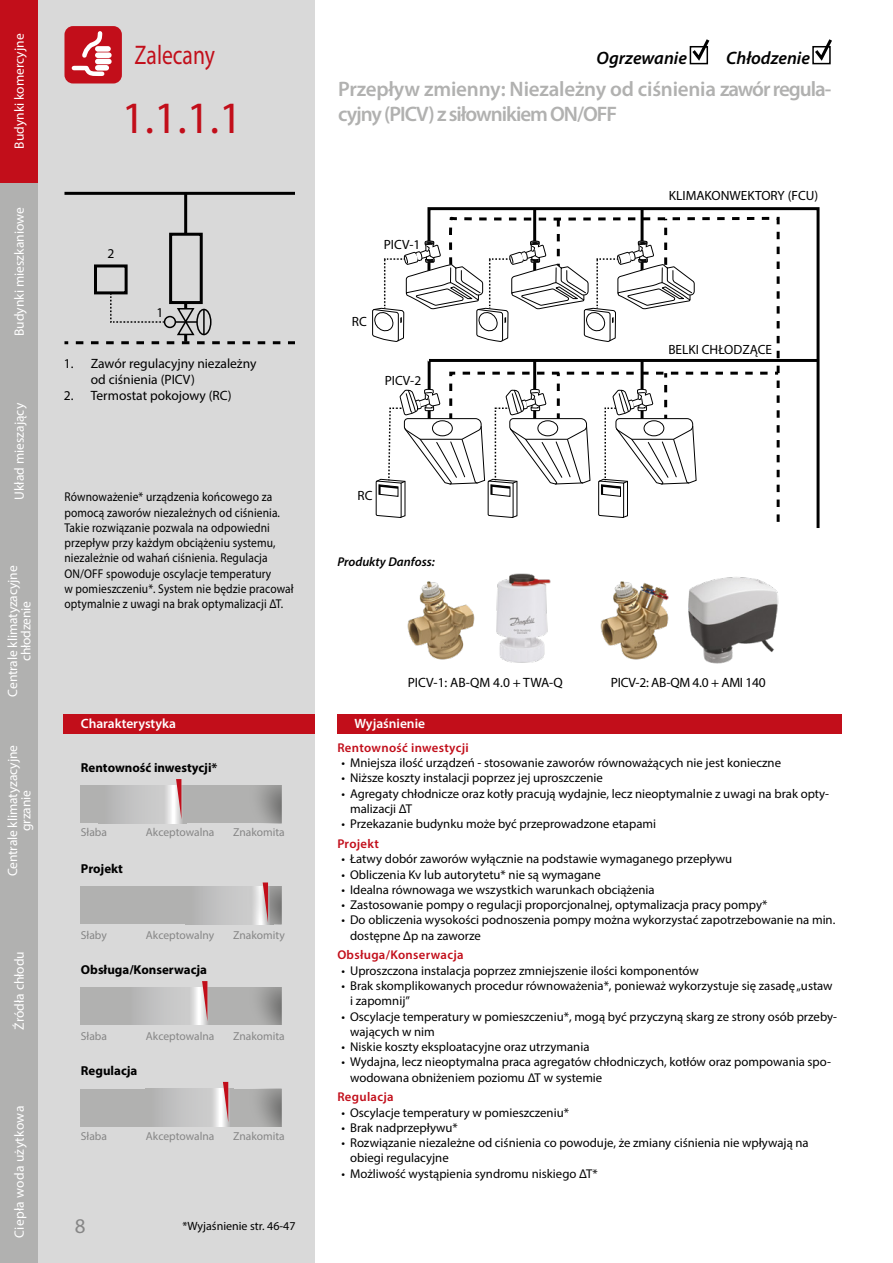
<style>
.page{position:relative;width:893px;height:1263px;background:#fff}
.page>*{position:absolute;margin:0;border:0;box-sizing:border-box;transform-origin:0 0}
.t1{font:45px "Myriad Pro";color:#c20e1a}
.t2{font:27px "Myriad Pro";color:#c20e1a;scale:.8 1}
.t3{font:600 21px/25.2px "Myriad Pro";letter-spacing:-.025em;color:#b1b1b0}
.t4{font:21px "Myriad Pro";color:#868686}
.t5{font:italic 600 18px "Myriad Pro";color:#000}
.t6{font:13.5px/13.5px "Myriad Pro";color:#fff;text-align:center}
.t7{font:13.5px/16.2px "Myriad Pro";color:#000}
.t8{font:600 13.5px "Myriad Pro";color:#fff}
.t9{font:13.5px "Myriad Pro";letter-spacing:-.02em;color:#000}
.t10{font:13.5px "Myriad Pro";letter-spacing:.02em;color:#fff}
.t11{font:13.35px "Myriad Pro";color:#000}
.t12{font:700 12.9px "Myriad Pro";color:#000}
.t13{font:12.75px/15.3px "Myriad Pro";color:#000}
.t14{font:12.75px/15.3px "Myriad Pro";color:#000;scale:.9 1}
.t15{font:600 12.75px "Myriad Pro";letter-spacing:.025em;color:#c20e1a}
.t16{font:italic 600 12.75px "Myriad Pro";color:#000}
.t17{font:12px "Myriad Pro";color:#000}
.t18{font:11.55px "Myriad Pro";color:#868686}
</style>
<div class="page">
<div style="left:37px;top:0;width:278px;height:1263px;background:#d9d9d9"></div>
<div style="left:0;top:181px;width:38px;height:181px;background:#b1b1b0"></div>
<div style="left:0;top:361px;width:38px;height:181px;background:#b1b1b0"></div>
<div style="left:0;top:541px;width:38px;height:180px;background:#b1b1b0"></div>
<div style="left:0;top:720px;width:38px;height:181px;background:#b1b1b0"></div>
<div style="left:0;top:900px;width:38px;height:181px;background:#b1b1b0"></div>
<div style="left:0;top:1081px;width:38px;height:182px;background:#b1b1b0"></div>
<div style="left:0;top:0;width:38px;height:182px;background:#c20e1a"></div>
<div style="left:64px;top:714px;width:251px;height:19px;background:#c20e1a"></div>
<hr style="left:64px;top:192px;width:231px;height:3px;background:#000">
<svg style="left:64px;top:341px;width:4px;height:3px"></svg>
<hr style="left:184px;top:193px;width:3px;height:41px;background:#000">
<div style="left:169px;top:233px;width:34px;height:71px;border:3px solid #000"></div>
<div style="left:94px;top:264px;width:34px;height:30px;border:3px solid #000"></div>
<svg style="left:76px;top:294px;width:219px;height:50px"></svg>
<img style="left:688px;top:577px;width:91px;height:87px">
<img style="left:600px;top:581px;width:69px;height:79px">
<img style="left:496px;top:573px;width:55px;height:90px">
<img style="left:407px;top:581px;width:68px;height:79px">
<svg style="left:695px;top:207px;width:125px;height:321px"></svg>
<svg style="left:695px;top:217px;width:86px;height:311px"></svg>
<svg style="left:372px;top:207px;width:323px;height:135px"></svg>
<svg style="left:375px;top:357px;width:445px;height:161px"></svg>
<div style="left:337px;top:714px;width:505px;height:19px;background:#c20e1a"></div>
<div style="left:64px;top:26px;width:58px;height:57px;background:#c20e1a;border-radius:9px"></div>
<div style="left:98px;top:52px;width:11px;height:6px;background:#fff"></div>
<div style="left:98px;top:59px;width:11px;height:5px;background:#fff"></div>
<svg style="left:71px;top:31px;width:36px;height:45px"></svg>
<div style="left:80px;top:786px;width:202px;height:37px;background:#b1b1b0"></div>
<svg style="left:117px;top:786px;width:65px;height:37px"></svg>
<svg style="left:259px;top:786px;width:23px;height:37px"></svg>
<div style="left:80px;top:887px;width:202px;height:37px;background:#b1b1b0"></div>
<div style="left:185px;top:887px;width:89px;height:37px;background:#b8b8b8"></div>
<div style="left:80px;top:987px;width:202px;height:37px;background:#b1b1b0"></div>
<svg style="left:143px;top:987px;width:65px;height:37px"></svg>
<svg style="left:259px;top:987px;width:23px;height:37px"></svg>
<div style="left:80px;top:1089px;width:202px;height:37px;background:#b1b1b0"></div>
<svg style="left:164px;top:1089px;width:51px;height:37px"></svg>
<svg style="left:176px;top:779px;width:5px;height:40px"></svg>
<svg style="left:215px;top:882px;width:67px;height:42px"></svg>
<svg style="left:202px;top:981px;width:5px;height:40px"></svg>
<svg style="left:215px;top:1082px;width:67px;height:44px"></svg>
<svg style="left:689px;top:39px;width:21px;height:25px"></svg>
<svg style="left:812px;top:39px;width:20px;height:25px"></svg>
<p class="t6" style="left:12px;top:149px;width:117px;rotate:-90deg">Budynki komercyjne</p>
<p class="t6" style="left:12px;top:336px;width:130px;rotate:-90deg">Budynki mieszkaniowe</p>
<p class="t6" style="left:12px;top:500px;width:98px;rotate:-90deg">Układ mieszający</p>
<p class="t6" style="left:6px;top:697px;width:133px;rotate:-90deg">Centrale klimatyzacyjne chłodzenie</p>
<p class="t6" style="left:6px;top:876px;width:133px;rotate:-90deg">Centrale klimatyzacyjne grzanie</p>
<p class="t6" style="left:12px;top:1030px;width:80px;rotate:-90deg">Źródła chłodu</p>
<p class="t10" style="left:11px;top:1238px;width:133px;rotate:-90deg">Ciepła woda użytkowa</p>
<h2 class="t2" style="left:135px;top:38px;width:102px">Zalecany</h2>
<h1 class="t1" style="left:122px;top:90px;width:122px">1.1.1.1</h1>
<p class="t7" style="left:107px;top:246px;width:8px">2</p>
<p class="t7" style="left:156px;top:304px;width:8px">1</p>
<p class="t7" style="left:91px;top:355px;width:167px;text-indent:-27px">1. Zawór regulacyjny niezależny od ciśnienia (PICV)</p>
<p class="t7" style="left:64px;top:387px;width:170px">2. Termostat pokojowy (RC)</p>
<p class="t14" style="left:64px;top:489px;width:256px">Równoważenie* urządzenia końcowego za pomocą zaworów niezależnych od ciśnienia.<br>Takie rozwiązanie pozwala na odpowiedni przepływ przy każdym obciążeniu systemu, niezależnie od wahań ciśnienia. Regulacja ON/OFF spowoduje oscylacje temperatury<br>w pomieszczeniu*. System nie będzie pracował optymalnie z uwagi na brak optymalizacji ΔT.</p>
<p class="t8" style="left:81px;top:715px;width:97px">Charakterystyka</p>
<p class="t12" style="left:81px;top:759px;width:138px">Rentowność inwestycji*</p>
<p class="t18" style="left:146px;top:825px;width:70px">Akceptowalna</p>
<p class="t18" style="left:81px;top:825px;width:28px">Słaba</p>
<p class="t18" style="left:233px;top:825px;width:53px">Znakomita</p>
<p class="t12" style="left:81px;top:860px;width:44px">Projekt</p>
<p class="t18" style="left:81px;top:928px;width:27px">Słaby</p>
<p class="t18" style="left:146px;top:928px;width:70px">Akceptowalny</p>
<p class="t12" style="left:81px;top:961px;width:128px">Obsługa/Konserwacja</p>
<p class="t18" style="left:233px;top:928px;width:53px">Znakomity</p>
<p class="t18" style="left:81px;top:1029px;width:28px">Słaba</p>
<p class="t12" style="left:81px;top:1062px;width:58px">Regulacja</p>
<p class="t18" style="left:146px;top:1029px;width:70px">Akceptowalna</p>
<p class="t18" style="left:233px;top:1029px;width:53px">Znakomita</p>
<p class="t18" style="left:81px;top:1129px;width:28px">Słaba</p>
<p class="t18" style="left:146px;top:1129px;width:70px">Akceptowalna</p>
<p class="t18" style="left:233px;top:1129px;width:53px">Znakomita</p>
<h3 class="t4" style="left:75px;top:1213px;width:12px">8</h3>
<p class="t17" style="left:182px;top:1219px;width:115px">*Wyjaśnienie str. 46-47</p>
<h3 class="t5" style="left:596px;top:46px;width:92px">Ogrzewanie</h3>
<h3 class="t5" style="left:726px;top:46px;width:85px">Chłodzenie</h3>
<h3 class="t3" style="left:338px;top:76px;width:495px">Przepływ zmienny: Niezależny od ciśnienia zawór regula&shy;cyjny (PICV) z siłownikiem ON/OFF</h3>
<p class="t11" style="left:384px;top:236px;width:38px">PICV-1</p>
<p class="t11" style="left:352px;top:314px;width:17px">RC</p>
<p class="t11" style="left:385px;top:372px;width:38px">PICV-2</p>
<p class="t11" style="left:358px;top:487px;width:17px">RC</p>
<p class="t16" style="left:337px;top:554px;width:99px">Produkty Danfoss:</p>
<p class="t11" style="left:669px;top:187px;width:151px">KLIMAKONWEKTORY (FCU)</p>
<p class="t11" style="left:668px;top:341px;width:105px">BELKI CHŁODZĄCE</p>
<p class="t7" style="left:408px;top:674px;width:157px">PICV-1: AB-QM 4.0 + TWA-Q</p>
<p class="t9" style="left:611px;top:674px;width:156px">PICV-2: AB-QM 4.0 + AMI 140</p>
<p class="t8" style="left:354px;top:715px;width:72px">Wyjaśnienie</p>
<p class="t15" style="left:337px;top:739px;width:133px">Rentowność inwestycji</p>
<p class="t13" style="left:342px;top:755px;width:441px">• Mniejsza ilość urządzeń - stosowanie zaworów równoważących nie jest konieczne</p>
<p class="t13" style="left:342px;top:770px;width:263px">• Niższe koszty instalacji poprzez jej uproszczenie</p>
<p class="t13" style="left:350px;top:786px;width:480px;text-indent:-9px">• Agregaty chłodnicze oraz kotły pracują wydajnie, lecz nieoptymalnie z uwagi na brak opty&shy;malizacji ΔT</p>
<p class="t13" style="left:342px;top:816px;width:316px">• Przekazanie budynku może być przeprowadzone etapami</p>
<p class="t15" style="left:337px;top:835px;width:43px">Projekt</p>
<p class="t13" style="left:342px;top:851px;width:392px">• Łatwy dobór zaworów wyłącznie na podstawie wymaganego przepływu</p>
<p class="t13" style="left:342px;top:866px;width:261px">• Obliczenia Kv lub autorytetu* nie są wymagane</p>
<p class="t13" style="left:342px;top:882px;width:314px">• Idealna równowaga we wszystkich warunkach obciążenia</p>
<p class="t13" style="left:342px;top:897px;width:427px">• Zastosowanie pompy o regulacji proporcjonalnej, optymalizacja pracy pompy*</p>
<p class="t13" style="left:350px;top:912px;width:487px;text-indent:-9px">• Do obliczenia wysokości podnoszenia pompy można wykorzystać zapotrzebowanie na min. dostępne Δp na zaworze</p>
<p class="t15" style="left:337px;top:947px;width:128px">Obsługa/Konserwacja</p>
<p class="t13" style="left:342px;top:962px;width:359px">• Uproszczona instalacja poprzez zmniejszenie ilości komponentów</p>
<p class="t13" style="left:350px;top:978px;width:484px;text-indent:-9px">• Brak skomplikowanych procedur równoważenia*, ponieważ wykorzystuje się zasadę „ustaw i zapomnij”</p>
<p class="t13" style="left:350px;top:1008px;width:488px;text-indent:-9px">• Oscylacje temperatury w pomieszczeniu*, mogą być przyczyną skarg ze strony osób przeby&shy;wających w nim</p>
<p class="t13" style="left:342px;top:1039px;width:249px">• Niskie koszty eksploatacyjne oraz utrzymania</p>
<p class="t13" style="left:350px;top:1054px;width:482px;text-indent:-9px">• Wydajna, lecz nieoptymalna praca agregatów chłodniczych, kotłów oraz pompowania spo&shy;wodowana obniżeniem poziomu ΔT w systemie</p>
<p class="t15" style="left:337px;top:1089px;width:58px">Regulacja</p>
<p class="t13" style="left:342px;top:1104px;width:229px">• Oscylacje temperatury w pomieszczeniu*</p>
<p class="t13" style="left:342px;top:1120px;width:118px">• Brak nadprzepływu*</p>
<p class="t13" style="left:350px;top:1135px;width:460px;text-indent:-9px">• Rozwiązanie niezależne od ciśnienia co powoduje, że zmiany ciśnienia nie wpływają na obiegi regulacyjne</p>
<p class="t13" style="left:342px;top:1165px;width:258px">• Możliwość wystąpienia syndromu niskiego ΔT*</p>
</div>
